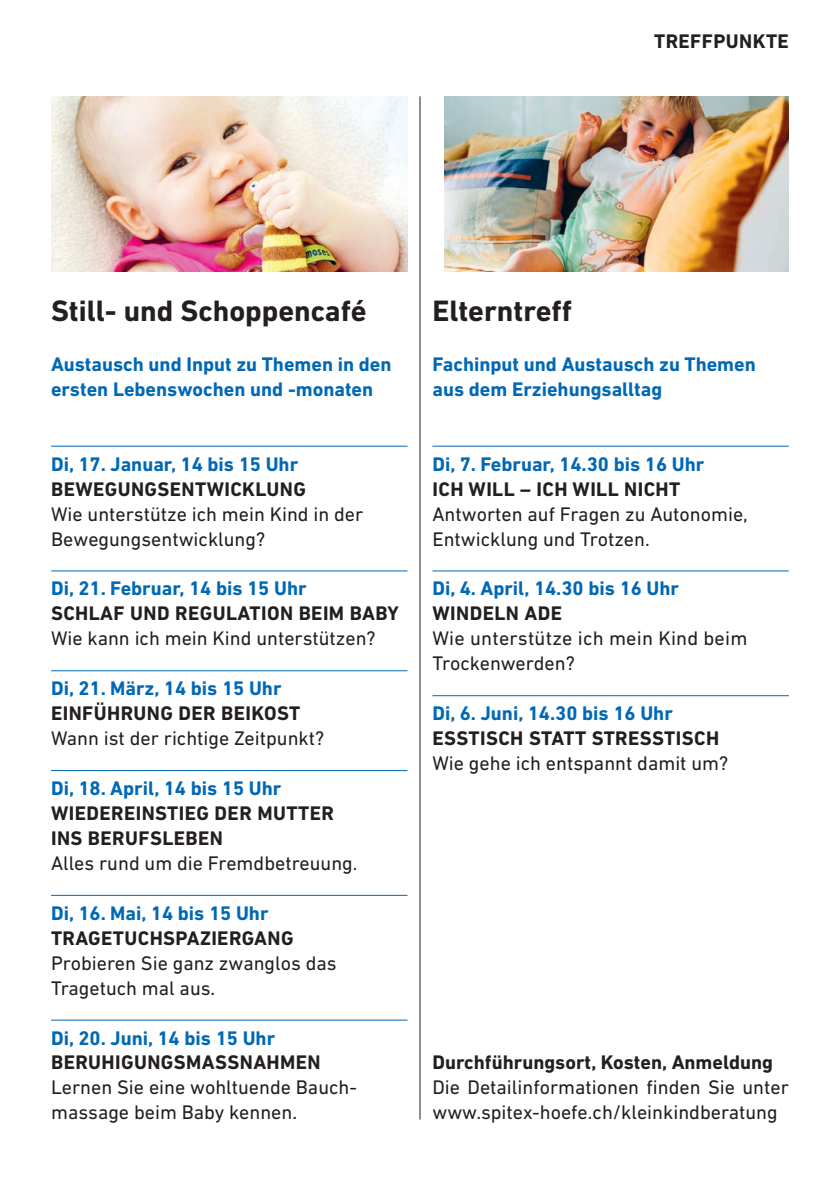
<style>
.page{position:relative;width:840px;height:1191px;background:#fff}
.page>*{position:absolute;margin:0;border:0;box-sizing:border-box;transform-origin:0 0}
.t1{font:700 30px "DIN Next LT Pro";color:#231f20}
.t2{font:20px/25px "DIN Next LT Pro";color:#231f20}
.t3{font:700 20px/25px "DIN Next LT Pro";color:#0168b5}
.t4{font:700 20px/25px "DIN Next LT Pro";letter-spacing:.02em;color:#231f20}
.t5{font:700 20px "DIN Next LT Pro";color:#231f20}
</style>
<div class="page">
<img style="left:51px;top:96px;width:356px;height:175px">
<hr style="left:51px;top:446px;width:356px;height:1px;background:#0168b5">
<hr style="left:51px;top:570px;width:356px;height:1px;background:#0168b5">
<hr style="left:51px;top:670px;width:356px;height:1px;background:#0168b5">
<hr style="left:51px;top:770px;width:356px;height:1px;background:#0168b5">
<hr style="left:51px;top:895px;width:356px;height:1px;background:#0168b5">
<hr style="left:51px;top:1019px;width:356px;height:1px;background:#0168b5">
<hr style="left:419px;top:96px;width:1px;height:1023px;background:#231f20">
<hr style="left:432px;top:446px;width:356px;height:1px;background:#0168b5">
<hr style="left:432px;top:570px;width:356px;height:1px;background:#0168b5">
<hr style="left:432px;top:695px;width:356px;height:1px;background:#0168b5">
<img style="left:444px;top:96px;width:344px;height:175px">
<p class="t4" style="left:653px;top:28px;width:136px">TREFFPUNKTE</p>
<h1 class="t1" style="left:51px;top:293px;width:317px">Still- und Schoppencafé</h1>
<p class="t3" style="left:51px;top:351px;width:342px">Austausch und Input zu Themen in den ersten Lebenswochen und -monaten</p>
<p class="t3" style="left:51px;top:451px;width:248px">Di, 17. Januar, 14 bis 15 Uhr</p>
<p class="t4" style="left:51px;top:476px;width:256px">BEWEGUNGSENTWICKLUNG</p>
<p class="t2" style="left:51px;top:501px;width:313px">Wie unterstütze ich mein Kind in der<br>Bewegungsentwicklung?</p>
<p class="t3" style="left:51px;top:576px;width:257px">Di, 21. Februar, 14 bis 15 Uhr</p>
<p class="t4" style="left:51px;top:601px;width:349px">SCHLAF UND REGULATION BEIM BABY</p>
<p class="t2" style="left:51px;top:626px;width:326px">Wie kann ich mein Kind unterstützen?</p>
<p class="t3" style="left:51px;top:676px;width:232px">Di, 21. März, 14 bis 15 Uhr</p>
<p class="t4" style="left:51px;top:701px;width:251px">EINFÜHRUNG DER BEIKOST</p>
<p class="t2" style="left:51px;top:725px;width:274px">Wann ist der richtige Zeitpunkt?</p>
<p class="t3" style="left:51px;top:775px;width:232px">Di, 18. April, 14 bis 15 Uhr</p>
<p class="t4" style="left:51px;top:800px;width:284px">WIEDEREINSTIEG DER MUTTER<br>INS BERUFSLEBEN</p>
<p class="t2" style="left:51px;top:850px;width:308px">Alles rund um die Fremdbetreuung.</p>
<p class="t3" style="left:51px;top:900px;width:219px">Di, 16. Mai, 14 bis 15 Uhr</p>
<p class="t4" style="left:51px;top:925px;width:244px">TRAGETUCHSPAZIERGANG</p>
<p class="t2" style="left:51px;top:950px;width:287px">Probieren Sie ganz zwanglos das<br>Tragetuch mal aus.</p>
<p class="t3" style="left:51px;top:1025px;width:225px">Di, 20. Juni, 14 bis 15 Uhr</p>
<p class="t4" style="left:51px;top:1050px;width:271px">BERUHIGUNGSMASSNAHMEN</p>
<p class="t2" style="left:51px;top:1074px;width:305px">Lernen Sie eine wohltuende Bauch&shy;massage beim Baby kennen.</p>
<h1 class="t1" style="left:432px;top:293px;width:141px">Elterntreff</h1>
<p class="t3" style="left:432px;top:351px;width:324px">Fachinput und Austausch zu Themen aus dem Erziehungsalltag</p>
<p class="t3" style="left:432px;top:451px;width:273px">Di, 7. Februar, 14.30 bis 16 Uhr</p>
<p class="t4" style="left:432px;top:476px;width:249px">ICH WILL – ICH WILL NICHT</p>
<p class="t2" style="left:432px;top:501px;width:317px">Antworten auf Fragen zu Autonomie,<br>Entwicklung und Trotzen.</p>
<p class="t3" style="left:432px;top:576px;width:248px">Di, 4. April, 14.30 bis 16 Uhr</p>
<p class="t4" style="left:432px;top:601px;width:131px">WINDELN ADE</p>
<p class="t2" style="left:432px;top:626px;width:316px">Wie unterstütze ich mein Kind beim<br>Trockenwerden?</p>
<p class="t3" style="left:432px;top:701px;width:242px">Di, 6. Juni, 14.30 bis 16 Uhr</p>
<p class="t4" style="left:432px;top:726px;width:288px">ESSTISCH STATT STRESSTISCH</p>
<p class="t2" style="left:432px;top:750px;width:297px">Wie gehe ich entspannt damit um?</p>
<p class="t5" style="left:432px;top:1051px;width:342px">Durchführungsort, Kosten, Anmeldung</p>
<p class="t2" style="left:432px;top:1074px;width:358px">Die Detailinformationen finden Sie unter www.spitex-hoefe.ch/kleinkindberatung</p>
</div>
